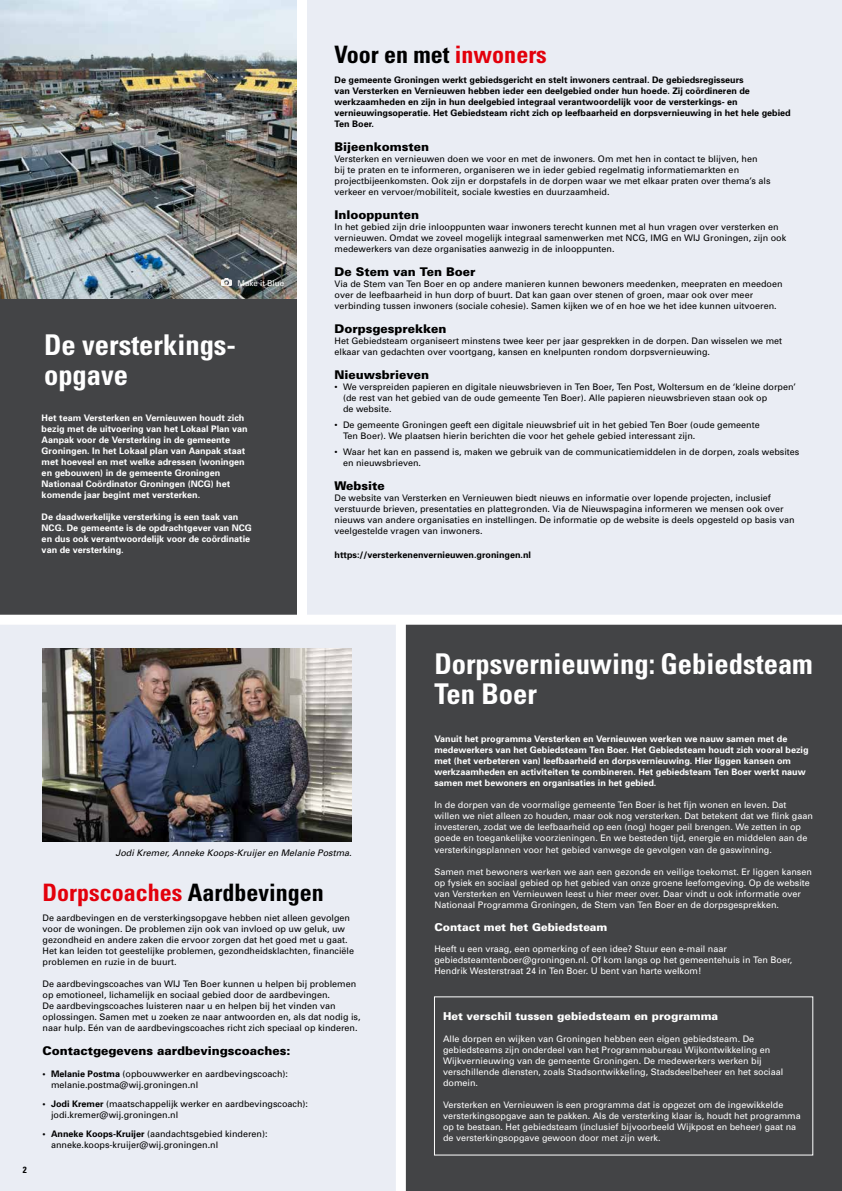
<style>
.page{position:relative;width:842px;height:1191px;background:#fff}
.page>*{position:absolute;margin:0;border:0;box-sizing:border-box;transform-origin:0 0}
.t1{font:700 condensed 28.6px/30px "Univers";color:#fff}
.t2{font:700 condensed 24px "Univers";color:#e3000b}
.t3{font:700 condensed 24px "Univers";color:#000}
.t4{font:900 12px "Univers";color:#000}
.t5{font:900 10.9px "Univers";color:#fff}
.t6{font:9px/11px "Univers";color:#000}
.t7{font:9px/11px "Univers";color:#fff}
.t8{font:700 9px/11px "Univers";color:#fff}
.t9{font:700 9px/11px "Univers";color:#000}
.t10{font:italic 9px "Univers";color:#000}
.t11{font:700 condensed 9px "Univers";color:#000}
.t12{font:8px "Univers";color:#fff}
.s1{color:#e3000b}
.s2{color:#000}
.s3{font-weight:700}
</style>
<div class="page">
<div style="left:0;top:619px;width:401px;height:572px;background:#eaedf4"></div>
<div style="left:302px;top:0;width:540px;height:619px;background:#eaedf4"></div>
<div style="left:0;top:0;width:298px;height:619px;background:#434446"></div>
<div style="left:401px;top:619px;width:441px;height:572px;background:#434446"></div>
<img style="left:43px;top:648px;width:309px;height:193px">
<img style="left:0;top:0;width:297px;height:298px">
<svg style="left:222px;top:278px;width:9px;height:8px"></svg>
<div style="left:0;top:614px;width:842px;height:10px;background:#fff"></div>
<div style="left:396px;top:619px;width:10px;height:572px;background:#fff"></div>
<div style="left:297px;top:0;width:10px;height:619px;background:#fff"></div>
<p class="t12" style="left:237px;top:278px;width:48px">Make it Blue</p>
<h1 class="t1" style="left:44px;top:330px;width:194px">De versterkings&shy;opgave</h1>
<p class="t8" style="left:42px;top:411px;width:208px">Het team Versterken en Vernieuwen houdt zich bezig met de uitvoering van het Lokaal Plan van Aanpak voor de Versterking in de gemeente Groningen. In het Lokaal plan van Aanpak staat met hoeveel en met welke adressen (woningen en gebouwen) in de gemeente Groningen Nationaal Coördinator Groningen (NCG) het komende jaar begint met versterken.</p>
<p class="t8" style="left:42px;top:510px;width:212px">De daadwerkelijke versterking is een taak van NCG. De gemeente is de opdrachtgever van NCG en dus ook verantwoordelijk voor de coördinatie van de versterking.</p>
<h2 class="t3" style="left:334px;top:40px;width:214px">Voor en met <span class="s1">inwoners</span></h2>
<p class="t9" style="left:334px;top:74px;width:458px">De gemeente Groningen werkt gebiedsgericht en stelt inwoners centraal. De gebiedsregisseurs<br>van Versterken en Vernieuwen hebben ieder een deelgebied onder hun hoede. Zij coördineren de werkzaamheden en zijn in hun deelgebied integraal verantwoordelijk voor de versterkings- en vernieuwingsoperatie. Het Gebiedsteam richt zich op leefbaarheid en dorpsvernieuwing in het hele gebied Ten Boer.</p>
<h3 class="t4" style="left:334px;top:139px;width:96px">Bijeenkomsten</h3>
<p class="t6" style="left:334px;top:153px;width:437px">Versterken en vernieuwen doen we voor en met de inwoners. Om met hen in contact te blijven, hen<br>bij te praten en te informeren, organiseren we in ieder gebied regelmatig informatiemarkten en projectbijeenkomsten. Ook zijn er dorpstafels in de dorpen waar we met elkaar praten over thema’s als verkeer en vervoer/mobiliteit, sociale kwesties en duurzaamheid.</p>
<h3 class="t4" style="left:334px;top:207px;width:86px">Inlooppunten</h3>
<p class="t6" style="left:334px;top:221px;width:453px">In het gebied zijn drie inlooppunten waar inwoners terecht kunnen met al hun vragen over versterken en vernieuwen. Omdat we zoveel mogelijk integraal samenwerken met NCG, IMG en WIJ Groningen, zijn ook medewerkers van deze organisaties aanwezig in de inlooppunten.</p>
<h3 class="t4" style="left:334px;top:264px;width:142px">De Stem van Ten Boer</h3>
<p class="t6" style="left:334px;top:278px;width:450px">Via de Stem van Ten Boer en op andere manieren kunnen bewoners meedenken, meepraten en meedoen over de leefbaarheid in hun dorp of buurt. Dat kan gaan over stenen of groen, maar ook over meer verbinding tussen inwoners (sociale cohesie). Samen kijken we of en hoe we het idee kunnen uitvoeren.</p>
<h3 class="t4" style="left:334px;top:321px;width:114px">Dorpsgesprekken</h3>
<p class="t6" style="left:334px;top:335px;width:449px">Het Gebiedsteam organiseert minstens twee keer per jaar gesprekken in de dorpen. Dan wisselen we met elkaar van gedachten over voortgang, kansen en knelpunten rondom dorpsvernieuwing.</p>
<h3 class="t4" style="left:334px;top:367px;width:96px">Nieuwsbrieven</h3>
<p class="t6" style="left:343px;top:381px;width:454px;text-indent:-9px">• We verspreiden papieren en digitale nieuwsbrieven in Ten Boer, Ten Post, Woltersum en de ‘kleine dorpen’ (de rest van het gebied van de oude gemeente Ten Boer). Alle papieren nieuwsbrieven staan ook op<br>de website.</p>
<p class="t6" style="left:343px;top:419px;width:418px;text-indent:-9px">• De gemeente Groningen geeft een digitale nieuwsbrief uit in het gebied Ten Boer (oude gemeente<br>Ten Boer). We plaatsen hierin berichten die voor het gehele gebied interessant zijn.</p>
<p class="t6" style="left:343px;top:446px;width:458px;text-indent:-9px">• Waar het kan en passend is, maken we gebruik van de communicatiemiddelen in de dorpen, zoals websites en nieuwsbrieven.</p>
<h3 class="t4" style="left:334px;top:478px;width:52px">Website</h3>
<p class="t6" style="left:334px;top:492px;width:462px">De website van Versterken en Vernieuwen biedt nieuws en informatie over lopende projecten, inclusief verstuurde brieven, presentaties en plattegronden. Via de Nieuwspagina informeren we mensen ook over nieuws van andere organisaties en instellingen. De informatie op de website is deels opgesteld op basis van veelgestelde vragen van inwoners.</p>
<p class="t9" style="left:334px;top:549px;width:198px">https://versterkenenvernieuwen.groningen.nl</p>
<p class="t11" style="left:23px;top:1164px;width:5px">2</p>
<p class="t10" style="left:115px;top:847px;width:238px">Jodi Kremer, Anneke Koops-Kruijer en Melanie Postma.</p>
<h2 class="t2" style="left:43px;top:878px;width:283px">Dorpscoaches <span class="s2">Aardbevingen</span></h2>
<p class="t6" style="left:43px;top:912px;width:313px">De aardbevingen en de versterkingsopgave hebben niet alleen gevolgen voor de woningen. De problemen zijn ook van invloed op uw geluk, uw gezondheid en andere zaken die ervoor zorgen dat het goed met u gaat.<br>Het kan leiden tot geestelijke problemen, gezondheidsklachten, financiële problemen en ruzie in de buurt.</p>
<p class="t6" style="left:43px;top:978px;width:320px">De aardbevingscoaches van WIJ Ten Boer kunnen u helpen bij problemen op emotioneel, lichamelijk en sociaal gebied door de aardbevingen.<br>De aardbevingscoaches luisteren naar u en helpen bij het vinden van oplossingen. Samen met u zoeken ze naar antwoorden en, als dat nodig is, naar hulp. Eén van de aardbevingscoaches richt zich speciaal op kinderen.</p>
<h3 class="t4" style="left:43px;top:1043px;width:250px">Contactgegevens aardbevingscoaches:</h3>
<p class="t6" style="left:51px;top:1068px;width:239px;text-indent:-9px"><span class="s3">• Melanie Postma</span> (opbouwwerker en aardbevingscoach): melanie.postma@wij.groningen.nl</p>
<p class="t6" style="left:51px;top:1098px;width:259px;text-indent:-9px"><span class="s3">• Jodi Kremer</span> (maatschappelijk werker en aardbevingscoach): jodi.kremer@wij.groningen.nl</p>
<p class="t6" style="left:51px;top:1128px;width:218px;text-indent:-9px"><span class="s3">• Anneke Koops-Kruijer</span> (aandachtsgebied kinderen): anneke.koops-kruijer@wij.groningen.nl</p>
<h1 class="t1" style="left:434px;top:648px;width:380px">Dorpsvernieuwing: Gebiedsteam<br>Ten Boer</h1>
<p class="t8" style="left:434px;top:733px;width:376px">Vanuit het programma Versterken en Vernieuwen werken we nauw samen met de medewerkers van het Gebiedsteam Ten Boer. Het Gebiedsteam houdt zich vooral bezig met (het verbeteren van) leefbaarheid en dorpsvernieuwing. Hier liggen kansen om werkzaamheden en activiteiten te combineren. Het gebiedsteam Ten Boer werkt nauw samen met bewoners en organisaties in het gebied.</p>
<p class="t7" style="left:434px;top:799px;width:380px">In de dorpen van de voormalige gemeente Ten Boer is het fijn wonen en leven. Dat willen we niet alleen zo houden, maar ook nog versterken. Dat betekent dat we flink gaan investeren, zodat we de leefbaarheid op een (nog) hoger peil brengen. We zetten in op goede en toegankelijke voorzieningen. En we besteden tijd, energie en middelen aan de versterkingsplannen voor het gebied vanwege de gevolgen van de gaswinning.</p>
<p class="t7" style="left:434px;top:865px;width:379px">Samen met bewoners werken we aan een gezonde en veilige toekomst. Er liggen kansen op fysiek en sociaal gebied op het gebied van onze groene leefomgeving. Op de website van Versterken en Vernieuwen leest u hier meer over. Daar vindt u ook informatie over Nationaal Programma Groningen, de Stem van Ten Boer en de dorpsgesprekken.</p>
<p class="t5" style="left:434px;top:920px;width:175px">Contact met het Gebiedsteam</p>
<p class="t7" style="left:434px;top:943px;width:360px">Heeft u een vraag, een opmerking of een idee? Stuur een e-mail naar gebiedsteamtenboer@groningen.nl. Of kom langs op het gemeentehuis in Ten Boer,<br>Hendrik Westerstraat 24 in Ten Boer. U bent van harte welkom!</p>
<p class="t5" style="left:443px;top:1009px;width:277px">Het verschil tussen gebiedsteam en programma</p>
<p class="t7" style="left:443px;top:1032px;width:342px">Alle dorpen en wijken van Groningen hebben een eigen gebiedsteam. De gebiedsteams zijn onderdeel van het Programmabureau Wijkontwikkeling en Wijkvernieuwing van de gemeente Groningen. De medewerkers werken bij verschillende diensten, zoals Stadsontwikkeling, Stadsdeelbeheer en het sociaal domein.</p>
<p class="t7" style="left:443px;top:1098px;width:359px">Versterken en Vernieuwen is een programma dat is opgezet om de ingewikkelde versterkingsopgave aan te pakken. Als de versterking klaar is, houdt het programma op te bestaan. Het gebiedsteam (inclusief bijvoorbeeld Wijkpost en beheer) gaat na de versterkingsopgave gewoon door met zijn werk.</p>
</div>
